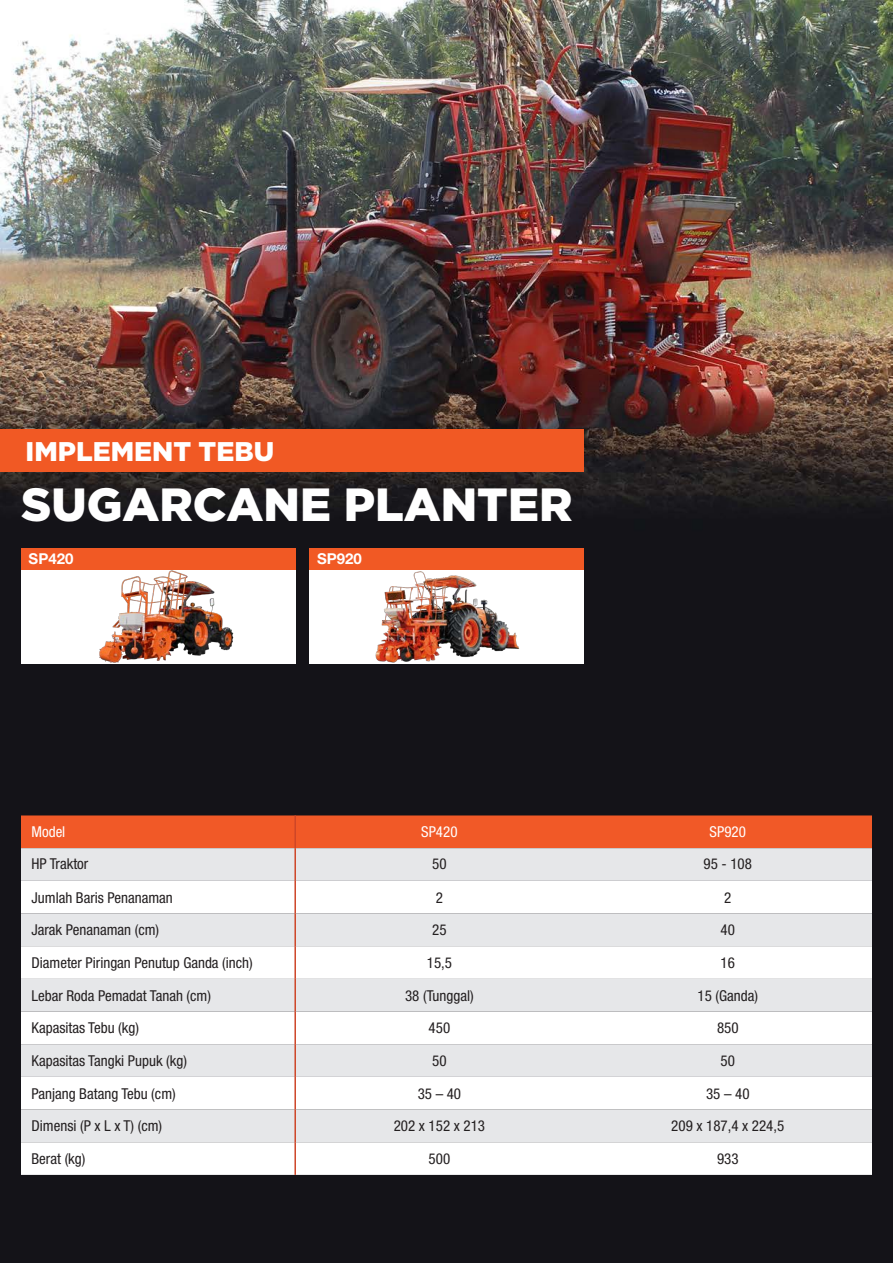
<style>
.page{position:relative;width:893px;height:1263px;background:#fff}
.page>*{position:absolute;margin:0;border:0;box-sizing:border-box;transform-origin:0 0}
.t1{font:900 46.5px "Gotham HTF";color:#fff}
.t2{font:900 27px "Gotham HTF";color:#fff}
.t3{font:condensed 15px "Helvetica Neue LT Std";color:#231f20}
.t4{font:condensed 15px "Helvetica Neue LT Std";color:#fff}
.t5{font:700 15px "Helvetica Neue LT Std";color:#fff}
</style>
<div class="page">
<img style="left:0;top:0;width:893px;height:1263px">
<div style="left:21px;top:569px;width:274px;height:95px;background:#fff"></div>
<img style="left:83px;top:569px;width:167px;height:94px">
<div style="left:21px;top:548px;width:274px;height:21px;background:#f15924"></div>
<div style="left:0;top:429px;width:584px;height:42px;background:#f15924"></div>
<div style="left:21px;top:815px;width:851px;height:33px;background:#f15927"></div>
<div style="left:21px;top:848px;width:851px;height:33px;background:#e6e7e9"></div>
<svg style="left:21px;top:881px;width:851px;height:294px"></svg>
<hr style="left:294px;top:815px;width:2px;height:33px;background:#ce4628">
<hr style="left:294px;top:848px;width:2px;height:33px;background:#ce4628">
<hr style="left:294px;top:881px;width:2px;height:32px;background:#ce4628">
<hr style="left:294px;top:913px;width:2px;height:33px;background:#ce4628">
<hr style="left:294px;top:946px;width:2px;height:33px;background:#ce4628">
<hr style="left:294px;top:979px;width:2px;height:32px;background:#ce4628">
<hr style="left:294px;top:1011px;width:2px;height:33px;background:#ce4628">
<hr style="left:294px;top:1044px;width:2px;height:33px;background:#ce4628">
<hr style="left:294px;top:1077px;width:2px;height:32px;background:#ce4628">
<hr style="left:294px;top:1109px;width:2px;height:33px;background:#ce4628">
<hr style="left:294px;top:1142px;width:2px;height:33px;background:#ce4628">
<div style="left:310px;top:569px;width:274px;height:95px;background:#fff"></div>
<img style="left:357px;top:569px;width:179px;height:94px">
<div style="left:310px;top:548px;width:274px;height:21px;background:#f15924"></div>
<p class="t2" style="left:26px;top:436px;width:250px">IMPLEMENT TEBU</p>
<p class="t1" style="left:21px;top:477px;width:553px">SUGARCANE PLANTER</p>
<p class="t5" style="left:29px;top:549px;width:46px">SP420</p>
<p class="t5" style="left:317px;top:549px;width:46px">SP920</p>
<p class="t4" style="left:32px;top:823px;width:35px">Model</p>
<p class="t4" style="left:421px;top:823px;width:38px">SP420</p>
<p class="t4" style="left:710px;top:823px;width:38px">SP920</p>
<p class="t3" style="left:32px;top:855px;width:58px">HP Traktor</p>
<p class="t3" style="left:432px;top:855px;width:16px">50</p>
<p class="t3" style="left:704px;top:855px;width:50px">95 - 108</p>
<p class="t3" style="left:32px;top:888px;width:143px">Jumlah Baris Penanaman</p>
<p class="t3" style="left:436px;top:888px;width:9px">2</p>
<p class="t3" style="left:724px;top:888px;width:9px">2</p>
<p class="t3" style="left:32px;top:921px;width:129px">Jarak Penanaman (cm)</p>
<p class="t3" style="left:432px;top:921px;width:16px">25</p>
<p class="t3" style="left:721px;top:921px;width:16px">40</p>
<p class="t3" style="left:32px;top:954px;width:223px">Diameter Piringan Penutup Ganda (inch)</p>
<p class="t3" style="left:427px;top:954px;width:27px">15,5</p>
<p class="t3" style="left:721px;top:954px;width:16px">16</p>
<p class="t3" style="left:32px;top:986px;width:181px">Lebar Roda Pemadat Tanah (cm)</p>
<p class="t3" style="left:405px;top:986px;width:70px">38 (Tunggal)</p>
<p class="t3" style="left:697px;top:986px;width:62px">15 (Ganda)</p>
<p class="t3" style="left:32px;top:1019px;width:109px">Kapasitas Tebu (kg)</p>
<p class="t3" style="left:429px;top:1019px;width:23px">450</p>
<p class="t3" style="left:717px;top:1019px;width:23px">850</p>
<p class="t3" style="left:32px;top:1052px;width:157px">Kapasitas Tangki Pupuk (kg)</p>
<p class="t3" style="left:432px;top:1052px;width:16px">50</p>
<p class="t3" style="left:721px;top:1052px;width:16px">50</p>
<p class="t3" style="left:32px;top:1084px;width:146px">Panjang Batang Tebu (cm)</p>
<p class="t3" style="left:418px;top:1084px;width:45px">35 – 40</p>
<p class="t3" style="left:706px;top:1084px;width:45px">35 – 40</p>
<p class="t3" style="left:32px;top:1117px;width:132px">Dimensi (P x L x T) (cm)</p>
<p class="t3" style="left:394px;top:1117px;width:93px">202 x 152 x 213</p>
<p class="t3" style="left:671px;top:1117px;width:114px">209 x 187,4 x 224,5</p>
<p class="t3" style="left:32px;top:1150px;width:56px">Berat (kg)</p>
<p class="t3" style="left:429px;top:1150px;width:23px">500</p>
<p class="t3" style="left:717px;top:1150px;width:23px">933</p>
</div>
